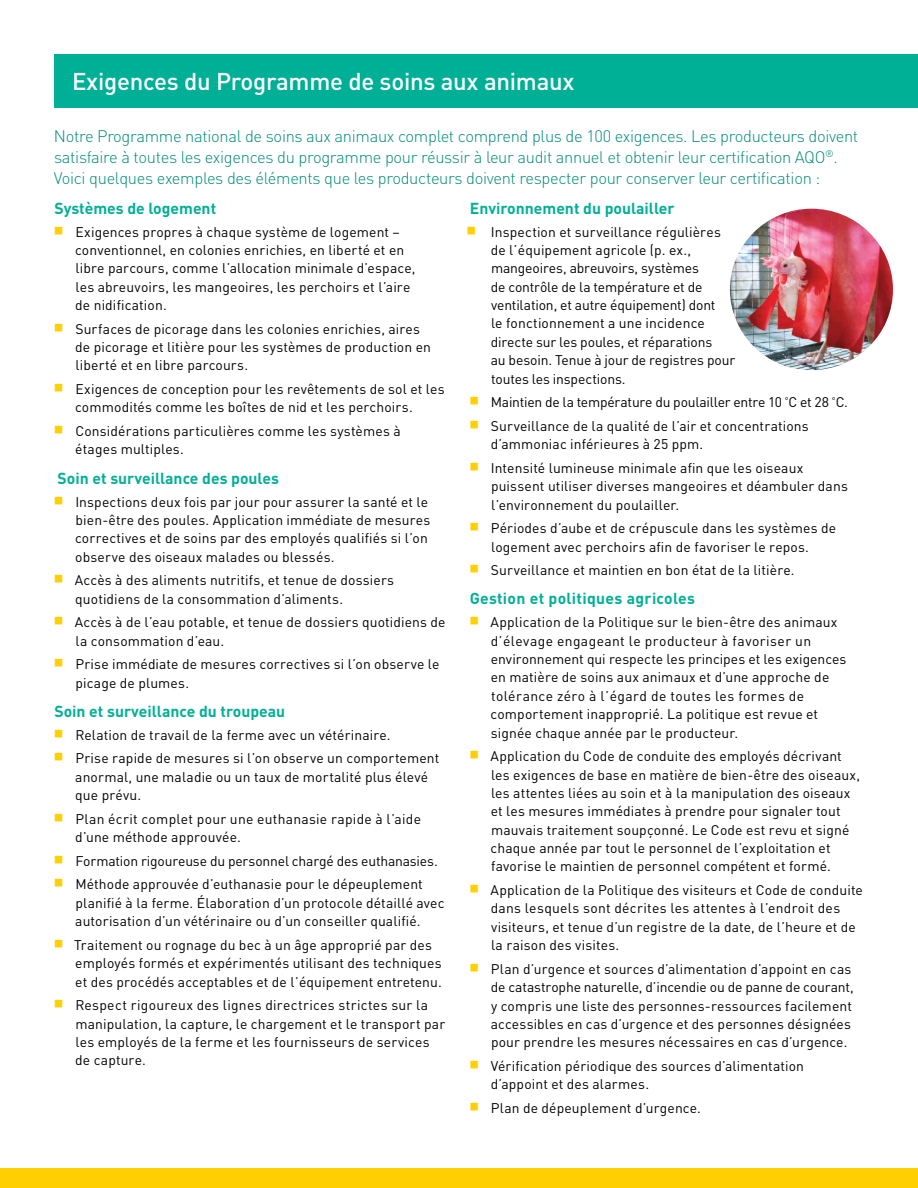
<style>
.page{position:relative;width:918px;height:1188px;background:#fff}
.page>*{position:absolute;margin:0;border:0;box-sizing:border-box;transform-origin:0 0}
.t1{font:500 24px "DIN Pro";letter-spacing:-.01em;color:#fff}
.t2{font:300 16.5px/21px "DIN Pro";letter-spacing:-.02em;color:#008c77}
.t3{font:700 15.75px "DIN Pro";color:#00b096}
.t4{font:700 15.75px "DIN Pro";letter-spacing:.02em;color:#00b096}
.t5{font:13.8px/18.3px "DIN Pro";letter-spacing:.01em;color:#000}
</style>
<div class="page">
<img style="left:730px;top:209px;width:163px;height:161px">
<div style="left:54px;top:54px;width:864px;height:54px;background:#00b096"></div>
<div style="left:0;top:1168px;width:918px;height:20px;background:#ffcf01"></div>
<h1 class="t1" style="left:72px;top:65px;width:504px">Exigences du Programme de soins aux animaux</h1>
<p class="t2" style="left:54px;top:125px;width:806px">Notre Programme national de soins aux animaux complet comprend plus de 100 exigences. Les producteurs doivent satisfaire à toutes les exigences du programme pour réussir à leur audit annuel et obtenir leur certification AQO<sup>®</sup>.<br>Voici quelques exemples des éléments que les producteurs doivent respecter pour conserver leur certification :</p>
<p class="t3" style="left:54px;top:197px;width:163px">Systèmes de logement</p>
<p class="t5" style="left:75px;top:222px;width:342px">Exigences propres à chaque système de logement – conventionnel, en colonies enrichies, en liberté et en libre parcours, comme l’allocation minimale d’espace, les abreuvoirs, les mangeoires, les perchoirs et l’aire de nidification.</p>
<p class="t5" style="left:75px;top:319px;width:357px">Surfaces de picorage dans les colonies enrichies, aires de picorage et litière pour les systèmes de production en liberté et en libre parcours.</p>
<p class="t5" style="left:75px;top:379px;width:371px">Exigences de conception pour les revêtements de sol et les commodités comme les boîtes de nid et les perchoirs.</p>
<p class="t5" style="left:75px;top:421px;width:327px">Considérations particulières comme les systèmes à étages multiples.</p>
<p class="t3" style="left:58px;top:467px;width:223px">Soin et surveillance des poules</p>
<p class="t5" style="left:75px;top:492px;width:357px">Inspections deux fois par jour pour assurer la santé et le bien-être des poules. Application immédiate de mesures correctives et de soins par des employés qualifiés si l’on observe des oiseaux malades ou blessés.</p>
<p class="t5" style="left:75px;top:571px;width:321px">Accès à des aliments nutritifs, et tenue de dossiers quotidiens de la consommation d’aliments.</p>
<p class="t5" style="left:75px;top:613px;width:372px">Accès à de l’eau potable, et tenue de dossiers quotidiens de la consommation d’eau.</p>
<p class="t5" style="left:75px;top:655px;width:366px">Prise immédiate de mesures correctives si l’on observe le picage de plumes.</p>
<p class="t3" style="left:54px;top:701px;width:232px">Soin et surveillance du troupeau</p>
<p class="t5" style="left:75px;top:722px;width:366px;line-height:23.7px">Relation de travail de la ferme avec un vétérinaire.<br>Prise rapide de mesures si l’on observe un comportement</p>
<p class="t5" style="left:75px;top:767px;width:354px">anormal, une maladie ou un taux de mortalité plus élevé que prévu.</p>
<p class="t5" style="left:75px;top:809px;width:347px">Plan écrit complet pour une euthanasie rapide à l’aide d’une méthode approuvée.</p>
<p class="t5" style="left:75px;top:848px;width:364px;line-height:23.7px">Formation rigoureuse du personnel chargé des euthanasies.<br>Méthode approuvée d’euthanasie pour le dépeuplement</p>
<p class="t5" style="left:75px;top:893px;width:371px">planifié à la ferme. Élaboration d’un protocole détaillé avec autorisation d’un vétérinaire ou d’un conseiller qualifié.</p>
<p class="t5" style="left:74px;top:935px;width:369px">Traitement ou rognage du bec à un âge approprié par des employés formés et expérimentés utilisant des techniques et des procédés acceptables et de l’équipement entretenu.</p>
<p class="t5" style="left:75px;top:996px;width:371px">Respect rigoureux des lignes directrices strictes sur la manipulation, la capture, le chargement et le transport par les employés de la ferme et les fournisseurs de services de capture.</p>
<p class="t3" style="left:470px;top:197px;width:206px">Environnement du poulailler</p>
<p class="t5" style="left:491px;top:222px;width:246px">Inspection et surveillance régulières de l’équipement agricole (p. ex., mangeoires, abreuvoirs, systèmes<br>de contrôle de la température et de ventilation, et autre équipement) dont<br>le fonctionnement a une incidence directe sur les poules, et réparations<br>au besoin. Tenue à jour de registres pour toutes les inspections.</p>
<p class="t5" style="left:491px;top:390px;width:359px;line-height:23.7px">Maintien de la température du poulailler entre 10 <sup>°</sup>C et 28 <sup>°</sup>C.<br>Surveillance de la qualité de l’air et concentrations</p>
<p class="t5" style="left:491px;top:432px;width:314px;line-height:23.7px">d’ammoniac inférieures à 25 ppm.<br>Intensité lumineuse minimale afin que les oiseaux</p>
<p class="t5" style="left:491px;top:477px;width:358px">puissent utiliser diverses mangeoires et déambuler dans l’environnement du poulailler.</p>
<p class="t5" style="left:491px;top:519px;width:347px">Périodes d’aube et de crépuscule dans les systèmes de logement avec perchoirs afin de favoriser le repos.</p>
<p class="t5" style="left:491px;top:561px;width:305px">Surveillance et maintien en bon état de la litière.</p>
<p class="t4" style="left:470px;top:588px;width:227px">Gestion et politiques agricoles</p>
<p class="t5" style="left:490px;top:613px;width:358px">Application de la Politique sur le bien-être des animaux d’élevage engageant le producteur à favoriser un environnement qui respecte les principes et les exigences en matière de soins aux animaux et d’une approche de tolérance zéro à l’égard de toutes les formes de comportement inapproprié. La politique est revue et signée chaque année par le producteur.</p>
<p class="t5" style="left:490px;top:747px;width:371px">Application du Code de conduite des employés décrivant les exigences de base en matière de bien-être des oiseaux, les attentes liées au soin et à la manipulation des oiseaux et les mesures immédiates à prendre pour signaler tout mauvais traitement soupçonné. Le Code est revu et signé chaque année par tout le personnel de l’exploitation et favorise le maintien de personnel compétent et formé.</p>
<p class="t5" style="left:490px;top:880px;width:374px">Application de la Politique des visiteurs et Code de conduite dans lesquels sont décrites les attentes à l’endroit des visiteurs, et tenue d’un registre de la date, de l’heure et de la raison des visites.</p>
<p class="t5" style="left:491px;top:959px;width:364px">Plan d’urgence et sources d’alimentation d’appoint en cas de catastrophe naturelle, d’incendie ou de panne de courant, y compris une liste des personnes-ressources facilement accessibles en cas d’urgence et des personnes désignées pour prendre les mesures nécessaires en cas d’urgence.</p>
<p class="t5" style="left:491px;top:1056px;width:315px">Vérification périodique des sources d’alimentation d’appoint et des alarmes.</p>
<p class="t5" style="left:491px;top:1098px;width:212px">Plan de dépeuplement d’urgence.</p>
</div>
